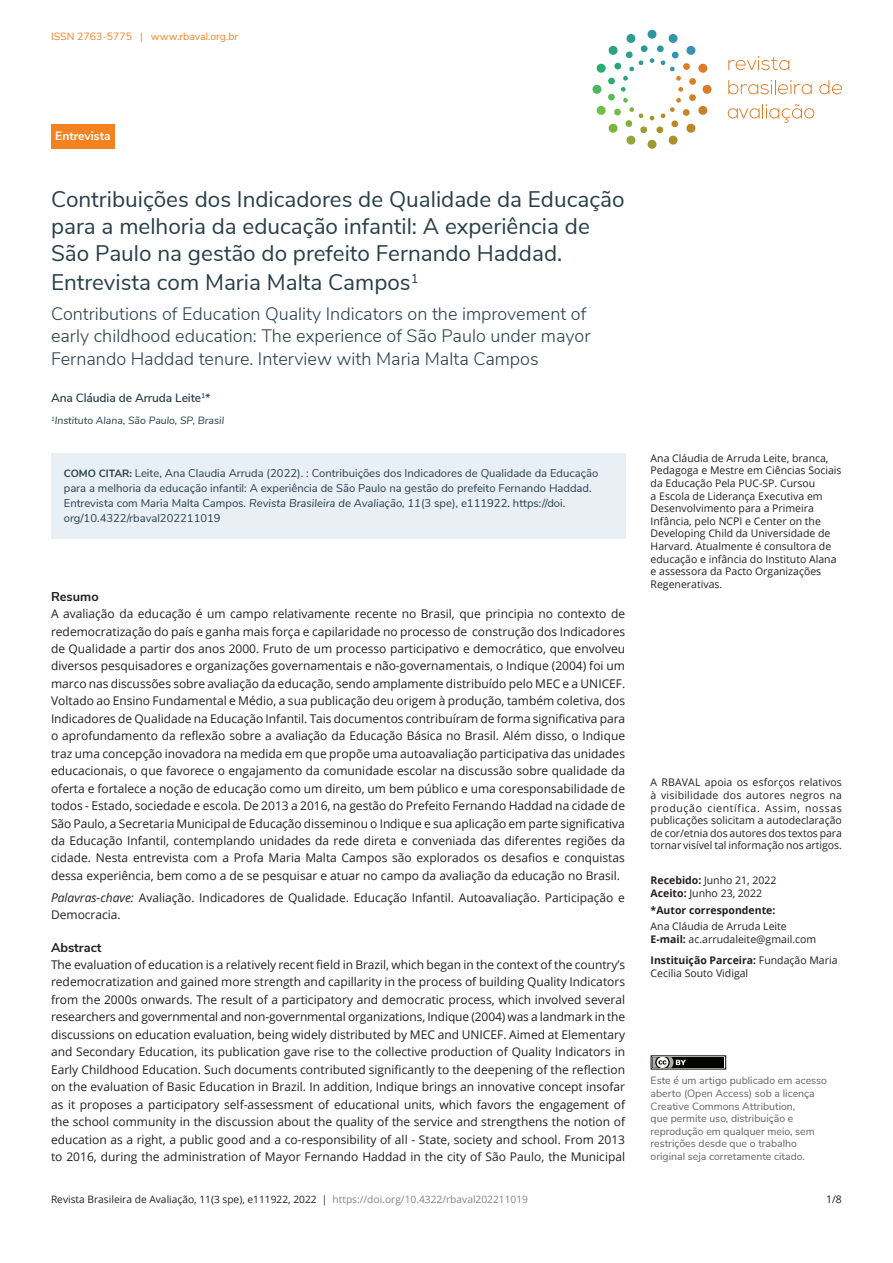
<style>
.page{position:relative;width:893px;height:1263px;background:#fff}
.page>*{position:absolute;margin:0;border:0;box-sizing:border-box;transform-origin:0 0}
.ArticleTitle{font:22.5px/27.6px "Nunito Sans";color:#283f49}
.ArticleTitle-Trans1{font:300 18px/21.6px "Nunito Sans";color:#283f49}
.AbstractTitle-Trans1{font:700 12.75px "Nunito Sans";color:#231f20}
.AbstractTitle{font:700 12.75px "Nunito Sans";color:#231f20}
.Abstract{font:12px/17.4px "Open Sans";color:#231f20;text-align:justify}
.Abstract-Trans1{font:12px/17.4px "Open Sans";color:#231f20;text-align:justify}
.Keywords{font:12px/17.4px "Open Sans";color:#231f20}
.Authors{font:600 12px "Nunito Sans";letter-spacing:-.01em;color:#283f49}
.t1{font:700 12px "Nunito Sans";color:#fff}
.HowToCite{font:11.25px/15px "Nunito Sans";color:#283f49}
.fnArticleOther{font:10.5px/12.6px "Open Sans";color:#231f20}
.History{font:10.5px/12.6px "Open Sans";letter-spacing:-.005em;color:#231f20;text-align:justify}
.LicenseParaAlt{font:10.5px/12.6px "Nunito Sans";color:#636366}
.Correspondence{font:10.5px/12.6px "Open Sans";color:#231f20}
.Affiliations{font:italic 10.5px "Nunito Sans";color:#283f49}
.t2{font:10.5px "Nunito Sans";color:#f58220}
.CorrespondenceTitle{font:700 10.5px "Open Sans";color:#231f20}
.t3{font:10.2px "Open Sans";color:#231f20}
.s1{font-weight:700;font-size:10.5px}
.s2{font-style:italic}
.s3{font-weight:700}
.s4{color:#7f868f}
</style>
<div class="page">
<div style="left:647px;top:30px;width:9px;height:9px;background:#30969d;border-radius:50%"></div>
<div style="left:647px;top:140px;width:9px;height:9px;background:#9e9830;border-radius:50%"></div>
<div style="left:703px;top:85px;width:9px;height:9px;background:#d57e26;border-radius:50%"></div>
<div style="left:592px;top:85px;width:9px;height:9px;background:#4ab85b;border-radius:50%"></div>
<div style="left:657px;top:45px;width:7px;height:7px;background:#3295a5;border-radius:3px"></div>
<div style="left:640px;top:126px;width:7px;height:7px;background:#999d33;border-radius:3px"></div>
<div style="left:689px;top:94px;width:7px;height:7px;background:#d08128;border-radius:3px"></div>
<div style="left:608px;top:77px;width:7px;height:8px;background:#2caf6c;border-radius:3px"></div>
<div style="left:608px;top:93px;width:7px;height:8px;background:#57ba54;border-radius:3px"></div>
<div style="left:689px;top:78px;width:7px;height:7px;background:#d97d26;border-radius:3px"></div>
<div style="left:640px;top:45px;width:8px;height:7px;background:#2d9a9a;border-radius:3px"></div>
<svg style="left:656px;top:126px;width:7px;height:8px"></svg>
<svg style="left:650px;top:58px;width:4px;height:5px"></svg>
<svg style="left:650px;top:116px;width:4px;height:4px"></svg>
<svg style="left:678px;top:87px;width:5px;height:5px"></svg>
<svg style="left:621px;top:87px;width:5px;height:5px"></svg>
<svg style="left:660px;top:34px;width:48px;height:47px"></svg>
<svg style="left:596px;top:98px;width:48px;height:47px"></svg>
<svg style="left:660px;top:98px;width:48px;height:47px"></svg>
<svg style="left:596px;top:34px;width:48px;height:47px"></svg>
<svg style="left:728px;top:56px;width:62px;height:14px"></svg>
<svg style="left:728px;top:80px;width:84px;height:14px"></svg>
<svg style="left:819px;top:80px;width:23px;height:14px"></svg>
<svg style="left:728px;top:104px;width:86px;height:19px"></svg>
<div style="left:51px;top:124px;width:64px;height:25px;background:#f58220"></div>
<div style="left:652px;top:1057px;width:72px;height:11px;background:#040503"></div>
<svg style="left:651px;top:1055px;width:35px;height:15px"></svg>
<div style="left:51px;top:453px;width:574px;height:86px;background:#e9f0f5"></div>
<p class="t2" style="left:51px;top:29px;width:189px">ISSN 2763-5775 | www.rbaval.org.br</p>
<p class="t1" style="left:55px;top:127px;width:57px">Entrevista</p>
<p class="ArticleTitle" style="left:51px;top:184px;width:575px">Contribuições dos Indicadores de Qualidade da Educação para a melhoria da educação infantil: A experiência de São Paulo na gestão do prefeito Fernando Haddad.<br>Entrevista com Maria Malta Campos<sup>1</sup></p>
<p class="ArticleTitle-Trans1" style="left:51px;top:302px;width:541px">Contributions of Education Quality Indicators on the improvement of early childhood education: The experience of São Paulo under mayor</p>
<p class="ArticleTitle-Trans1" style="left:51px;top:347px;width:489px">Fernando Haddad tenure. Interview with Maria Malta Campos</p>
<p class="Authors" style="left:51px;top:389px;width:161px">Ana Cláudia de Arruda Leite<sup>1</sup>*</p>
<p class="Affiliations" style="left:51px;top:413px;width:175px"><sup>1</sup>Instituto Alana, São Paulo, SP, Brasil</p>
<p class="HowToCite" style="left:64px;top:465px;width:536px"><span class="s1">COMO CITAR:</span> Leite, Ana Claudia Arruda (2022). : Contribuições dos Indicadores de Qualidade da Educação para a melhoria da educação infantil: A experiência de São Paulo na gestão do prefeito Fernando Haddad.<br>Entrevista com Maria Malta Campos. <span class="s2">Revista Brasileira de Avaliação, 11</span>(3 spe), e111922. https://doi. org/10.4322/rbaval202211019</p>
<p class="AbstractTitle" style="left:51px;top:587px;width:49px">Resumo</p>
<p class="Abstract" style="left:51px;top:605px;width:576px">A avaliação da educação é um campo relativamente recente no Brasil, que principia no contexto de redemocratização do país e ganha mais força e capilaridade no processo de construção dos Indicadores de Qualidade a partir dos anos 2000. Fruto de um processo participativo e democrático, que envolveu diversos pesquisadores e organizações governamentais e não-governamentais, o Indique (2004) foi um marco nas discussões sobre avaliação da educação, sendo amplamente distribuído pelo MEC e a UNICEF.<br>Voltado ao Ensino Fundamental e Médio, a sua publicação deu origem à produção, também coletiva, dos Indicadores de Qualidade na Educação Infantil. Tais documentos contribuíram de forma significativa para o aprofundamento da reflexão sobre a avaliação da Educação Básica no Brasil. Além disso, o Indique traz uma concepção inovadora na medida em que propõe uma autoavaliação participativa das unidades educacionais, o que favorece o engajamento da comunidade escolar na discussão sobre qualidade da oferta e fortalece a noção de educação como um direito, um bem público e uma coresponsabilidade de todos - Estado, sociedade e escola. De 2013 a 2016, na gestão do Prefeito Fernando Haddad na cidade de São Paulo, a Secretaria Municipal de Educação disseminou o Indique e sua aplicação em parte significativa da Educação Infantil, contemplando unidades da rede direta e conveniada das diferentes regiões da cidade. Nesta entrevista com a Profa Maria Malta Campos são explorados os desafios e conquistas dessa experiência, bem como a de se pesquisar e atuar no campo da avaliação da educação no Brasil.</p>
<p class="Keywords" style="left:51px;top:888px;width:575px"><span class="s2">Palavras-chave:</span> Avaliação. Indicadores de Qualidade. Educação Infantil. Autoavaliação. Participação e<br>Democracia.</p>
<p class="AbstractTitle-Trans1" style="left:51px;top:938px;width:52px">Abstract</p>
<p class="Abstract-Trans1" style="left:51px;top:956px;width:576px">The evaluation of education is a relatively recent field in Brazil, which began in the context of the country’s redemocratization and gained more strength and capillarity in the process of building Quality Indicators from the 2000s onwards. The result of a participatory and democratic process, which involved several researchers and governmental and non-governmental organizations, Indique (2004) was a landmark in the discussions on education evaluation, being widely distributed by MEC and UNICEF. Aimed at Elementary and Secondary Education, its publication gave rise to the collective production of Quality Indicators in Early Childhood Education. Such documents contributed significantly to the deepening of the reflection on the evaluation of Basic Education in Brazil. In addition, Indique brings an innovative concept insofar as it proposes a participatory self-assessment of educational units, which favors the engagement of the school community in the discussion about the quality of the service and strengthens the notion of education as a right, a public good and a co-responsibility of all - State, society and school. From 2013 to 2016, during the administration of Mayor Fernando Haddad in the city of São Paulo, the Municipal</p>
<p class="fnArticleOther" style="left:651px;top:451px;width:193px">Ana Cláudia de Arruda Leite, branca, Pedagoga e Mestre em Ciências Sociais da Educação Pela PUC-SP. Cursou<br>a Escola de Liderança Executiva em Desenvolvimento para a Primeira Infância, pelo NCPI e Center on the Developing Child da Universidade de Harvard. Atualmente é consultora de educação e infância do Instituto Alana e assessora da Pacto Organizações Regenerativas.</p>
<p class="History" style="left:651px;top:776px;width:193px">A RBAVAL apoia os esforços relativos à visibilidade dos autores negros na produção científica. Assim, nossas publicações solicitam a autodeclaração de cor/etnia dos autores dos textos para tornar visível tal informação nos artigos.</p>
<p class="History" style="left:651px;top:874px;width:128px"><span class="s3">Recebido:</span> Junho 21, 2022<br><span class="s3">Aceito:</span> Junho 23, 2022</p>
<p class="CorrespondenceTitle" style="left:651px;top:902px;width:126px">*Autor correspondente:</p>
<p class="Correspondence" style="left:651px;top:920px;width:167px">Ana Cláudia de Arruda Leite<br><span class="s3">E-mail:</span> ac.arrudaleite@gmail.com</p>
<p class="fnArticleOther" style="left:651px;top:954px;width:188px"><span class="s3">Instituição Parceira:</span> Fundação Maria<br>Cecilia Souto Vidigal</p>
<p class="LicenseParaAlt" style="left:651px;top:1074px;width:178px">Este é um artigo publicado em acesso aberto (Open Access) sob a licença Creative Commons Attribution,<br>que permite uso, distribuição e reprodução em qualquer meio, sem restrições desde que o trabalho original seja corretamente citado.</p>
<p class="t3" style="left:51px;top:1193px;width:479px">Revista Brasileira de Avaliação, 11(3 spe), e111922, 2022 | <span class="s4">https://doi.org/10.4322/rbaval202211019</span></p>
<p class="fnArticleOther" style="left:826px;top:1193px;width:17px">1/8</p>
</div>
